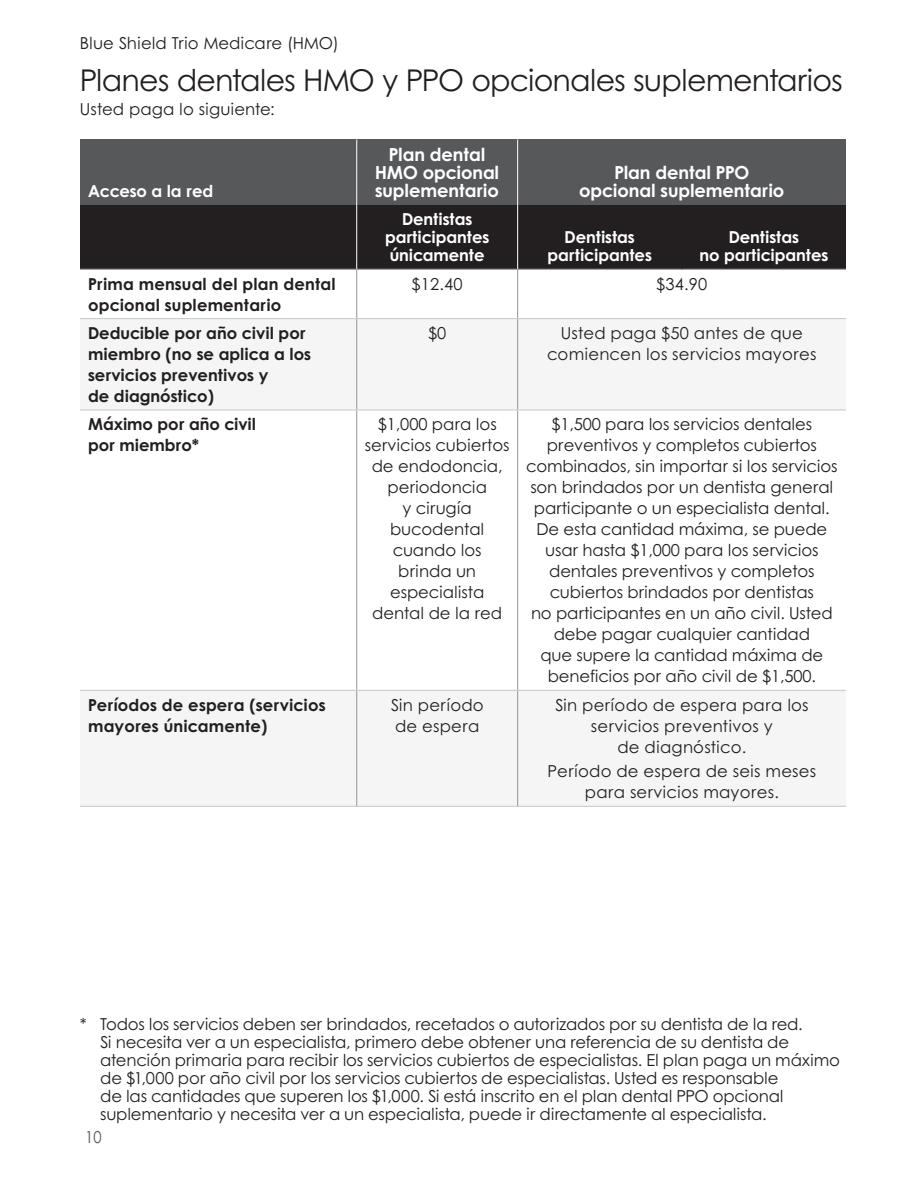
<style>
.page{position:relative;width:918px;height:1188px;background:#fff}
.page>*{position:absolute;margin:0;border:0;box-sizing:border-box;transform-origin:0 0}
.t1{font:30px "Century Gothic B";letter-spacing:-.03em;color:#231f20}
.t2{font:700 18px/18px "Century Gothic B";letter-spacing:-.005em;color:#fff;text-align:center}
.t3{font:16.5px/21px "Century Gothic B";letter-spacing:-.01em;color:#231f20;text-align:center}
.t4{font:700 16.5px/21px "Century Gothic B";color:#231f20}
.t5{font:16.5px/21px "Century Gothic B";letter-spacing:.01em;color:#231f20;text-align:center}
.t6{font:700 16.5px/18px "Century Gothic B";letter-spacing:-.005em;color:#fff;text-align:center}
.t7{font:16.5px "Century Gothic B";color:#57585a;scale:.9 1}
</style>
<div class="page">
<div style="left:80px;top:140px;width:277px;height:65px;background:#57585a"></div>
<div style="left:357px;top:140px;width:161px;height:65px;background:#57585a"></div>
<div style="left:518px;top:140px;width:328px;height:65px;background:#57585a"></div>
<div style="left:80px;top:205px;width:277px;height:64px;background:#231f20"></div>
<div style="left:357px;top:205px;width:161px;height:64px;background:#231f20"></div>
<div style="left:518px;top:205px;width:164px;height:64px;background:#231f20"></div>
<div style="left:682px;top:205px;width:164px;height:64px;background:#231f20"></div>
<div style="left:80px;top:319px;width:277px;height:91px;background:#f5f5f6"></div>
<div style="left:357px;top:319px;width:161px;height:91px;background:#f5f5f6"></div>
<div style="left:518px;top:319px;width:328px;height:91px;background:#f5f5f6"></div>
<div style="left:80px;top:690px;width:277px;height:116px;background:#f5f5f6"></div>
<div style="left:357px;top:690px;width:161px;height:116px;background:#f5f5f6"></div>
<div style="left:518px;top:690px;width:328px;height:116px;background:#f5f5f6"></div>
<hr style="left:356px;top:270px;width:1px;height:48px;background:#939598">
<hr style="left:517px;top:270px;width:1px;height:48px;background:#939598">
<hr style="left:356px;top:319px;width:1px;height:91px;background:#939598">
<hr style="left:517px;top:319px;width:1px;height:91px;background:#939598">
<hr style="left:356px;top:410px;width:1px;height:280px;background:#939598">
<hr style="left:517px;top:410px;width:1px;height:280px;background:#939598">
<hr style="left:356px;top:691px;width:1px;height:115px;background:#939598">
<hr style="left:517px;top:691px;width:1px;height:115px;background:#939598">
<hr style="left:356px;top:139px;width:1px;height:66px;background:#fff">
<hr style="left:517px;top:139px;width:1px;height:66px;background:#fff">
<hr style="left:80px;top:269px;width:277px;height:1px;background:#c7c8ca">
<hr style="left:357px;top:269px;width:161px;height:1px;background:#c7c8ca">
<hr style="left:518px;top:269px;width:164px;height:1px;background:#c7c8ca">
<hr style="left:682px;top:269px;width:164px;height:1px;background:#c7c8ca">
<hr style="left:80px;top:318px;width:277px;height:1px;background:#c7c8ca">
<hr style="left:357px;top:318px;width:161px;height:1px;background:#c7c8ca">
<hr style="left:518px;top:318px;width:164px;height:1px;background:#c7c8ca">
<hr style="left:682px;top:318px;width:164px;height:1px;background:#c7c8ca">
<hr style="left:80px;top:410px;width:277px;height:1px;background:#c7c8ca">
<hr style="left:357px;top:410px;width:161px;height:1px;background:#c7c8ca">
<hr style="left:518px;top:410px;width:164px;height:1px;background:#c7c8ca">
<hr style="left:682px;top:410px;width:164px;height:1px;background:#c7c8ca">
<hr style="left:80px;top:690px;width:277px;height:1px;background:#c7c8ca">
<hr style="left:357px;top:690px;width:161px;height:1px;background:#c7c8ca">
<hr style="left:518px;top:690px;width:164px;height:1px;background:#c7c8ca">
<hr style="left:682px;top:690px;width:164px;height:1px;background:#c7c8ca">
<hr style="left:356px;top:205px;width:1px;height:64px;background:#fff">
<hr style="left:517px;top:205px;width:1px;height:64px;background:#fff">
<hr style="left:80px;top:806px;width:277px;height:1px;background:#c7c8ca">
<hr style="left:357px;top:806px;width:161px;height:1px;background:#c7c8ca">
<hr style="left:518px;top:806px;width:164px;height:1px;background:#c7c8ca">
<hr style="left:682px;top:806px;width:164px;height:1px;background:#c7c8ca">
<p class="t3" style="left:80px;top:32px;width:260px">Blue Shield Trio Medicare (HMO)</p>
<h2 class="t1" style="left:80px;top:62px;width:764px">Planes dentales HMO y PPO opcionales suplementarios</h2>
<p class="t3" style="left:80px;top:98px;width:196px">Usted paga lo siguiente:</p>
<p class="t6" style="left:88px;top:182px;width:127px">Acceso a la red</p>
<p class="t2" style="left:375px;top:145px;width:126px">Plan dental<br>HMO opcional suplementario</p>
<p class="t6" style="left:385px;top:210px;width:106px">Dentistas participantes únicamente</p>
<p class="t2" style="left:579px;top:163px;width:207px">Plan dental PPO opcional suplementario</p>
<p class="t6" style="left:548px;top:228px;width:106px">Dentistas participantes</p>
<p class="t6" style="left:699px;top:228px;width:131px">Dentistas<br>no participantes</p>
<p class="t4" style="left:88px;top:273px;width:249px">Prima mensual del plan dental opcional suplementario</p>
<p class="t3" style="left:412px;top:273px;width:53px">$12.40</p>
<p class="t3" style="left:656px;top:273px;width:53px">$34.90</p>
<p class="t4" style="left:88px;top:322px;width:225px">Deducible por año civil por miembro (no se aplica a los servicios preventivos y<br>de diagnóstico)</p>
<p class="t3" style="left:428px;top:322px;width:20px">$0</p>
<p class="t5" style="left:547px;top:322px;width:271px">Usted paga $50 antes de que comiencen los servicios mayores</p>
<p class="t4" style="left:88px;top:413px;width:170px">Máximo por año civil por miembro*</p>
<p class="t3" style="left:365px;top:414px;width:146px">$1,000 para los servicios cubiertos de endodoncia, periodoncia<br>y cirugía bucodental cuando los brinda un especialista dental de la red</p>
<p class="t3" style="left:526px;top:414px;width:313px">$1,500 para los servicios dentales preventivos y completos cubiertos combinados, sin importar si los servicios son brindados por un dentista general participante o un especialista dental.<br>De esta cantidad máxima, se puede usar hasta $1,000 para los servicios dentales preventivos y completos cubiertos brindados por dentistas<br>no participantes en un año civil. Usted debe pagar cualquier cantidad<br>que supere la cantidad máxima de beneficios por año civil de $1,500.</p>
<p class="t4" style="left:88px;top:694px;width:239px">Períodos de espera (servicios mayores únicamente)</p>
<p class="t5" style="left:391px;top:694px;width:94px;text-align:left">Sin período de espera</p>
<p class="t5" style="left:555px;top:694px;width:255px">Sin período de espera para los servicios preventivos y<br>de diagnóstico.</p>
<p class="t5" style="left:548px;top:761px;width:270px">Período de espera de seis meses para servicios mayores.</p>
<p class="t3" style="left:100px;top:1015px;width:741px;line-height:18px;text-align:left;text-indent:-20px">* Todos los servicios deben ser brindados, recetados o autorizados por su dentista de la red.<br>Si necesita ver a un especialista, primero debe obtener una referencia de su dentista de atención primaria para recibir los servicios cubiertos de especialistas. El plan paga un máximo de $1,000 por año civil por los servicios cubiertos de especialistas. Usted es responsable<br>de las cantidades que superen los $1,000. Si está inscrito en el plan dental PPO opcional suplementario y necesita ver a un especialista, puede ir directamente al especialista.</p>
<p class="t7" style="left:85px;top:1127px;width:20px">10</p>
</div>
